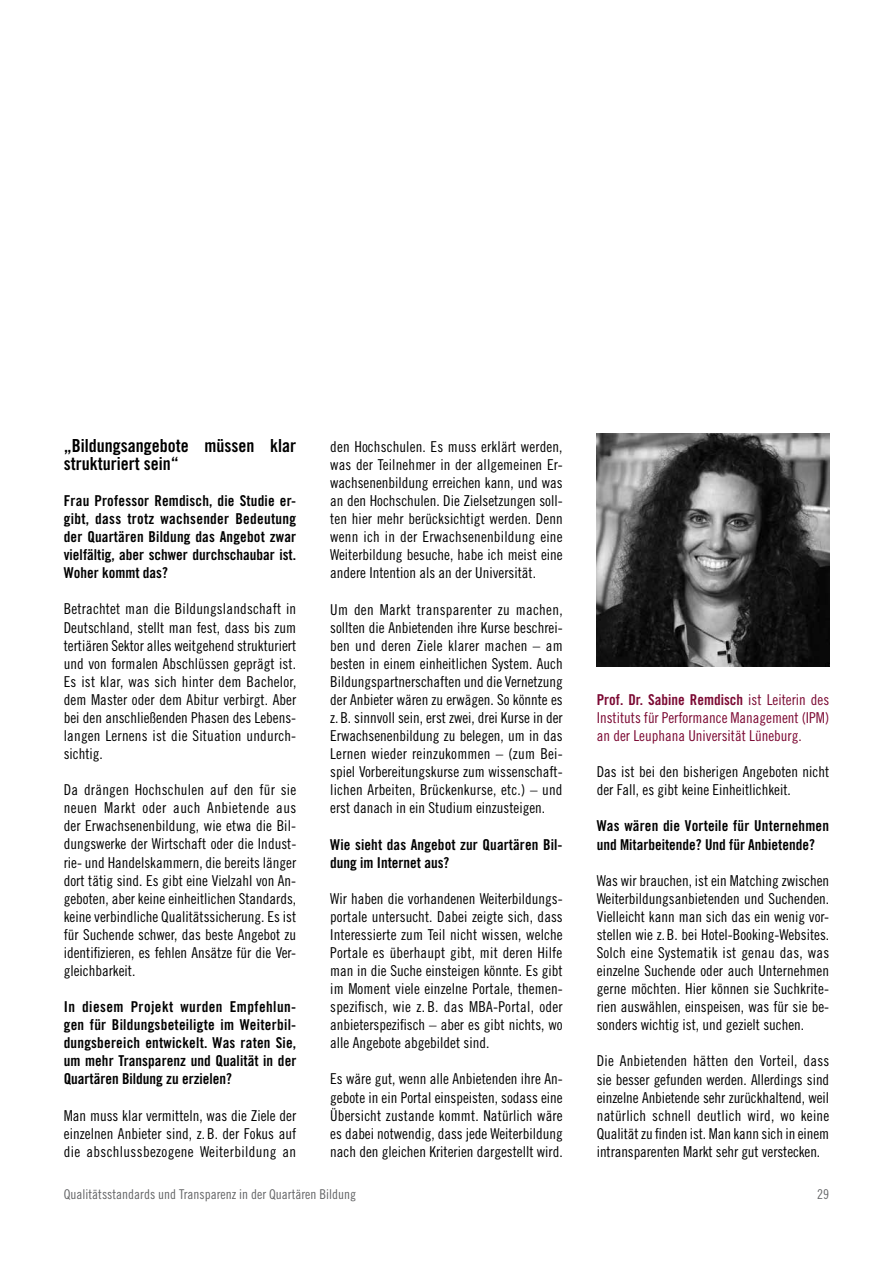
<style>
.page{position:relative;width:893px;height:1263px;background:#fff}
.page>*{position:absolute;margin:0;border:0;box-sizing:border-box;transform-origin:0 0}
.t1{font:18px/18px "Trade Gothic LT Std Bd Cn 20";color:#000}
.t2{font:15px/18.1px "Trade Gothic LT Std Cn 18";color:#000;text-align:justify}
.t3{font:15px/18.1px "Trade Gothic LT Std Bd Cn 20";color:#000}
.t4{font:15px/18.1px "Trade Gothic LT Std Cn 18";color:#7b0832}
.t5{font:15px "Trade Gothic LT Std Bd Cn 20";color:#7b0832}
.t6{font:13.5px "Trade Gothic LT Std Cn 18";color:#646567}
.s1{font-family:"Trade Gothic LT Std Cn 18"}
</style>
<div class="page">
<img style="left:597px;top:434px;width:232px;height:232px">
<p class="t1" style="left:64px;top:436px;width:234px">„Bildungsangebote müssen klar strukturiert sein“</p>
<p class="t3" style="left:64px;top:491px;width:234px;text-align:justify">Frau Professor Remdisch, die Studie er&shy;gibt, dass trotz wachsender Bedeutung der Quartären Bildung das Angebot zwar vielfältig, aber schwer durchschaubar ist.<br>Woher kommt das?</p>
<p class="t2" style="left:64px;top:600px;width:234px">Betrachtet man die Bildungslandschaft in Deutschland, stellt man fest, dass bis zum tertiären Sektor alles weitgehend strukturiert und von formalen Abschlüssen geprägt ist.<br>Es ist klar, was sich hinter dem Bachelor, dem Master oder dem Abitur verbirgt. Aber bei den anschließenden Phasen des Lebens&shy;langen Lernens ist die Situation undurch&shy;sichtig.</p>
<p class="t2" style="left:64px;top:781px;width:234px">Da drängen Hochschulen auf den für sie neuen Markt oder auch Anbietende aus der Erwachsenenbildung, wie etwa die Bil&shy;dungswerke der Wirtschaft oder die Indust&shy;rie- und Handelskammern, die bereits länger dort tätig sind. Es gibt eine Vielzahl von An&shy;geboten, aber keine einheitlichen Standards, keine verbindliche Qualitätssicherung. Es ist für Suchende schwer, das beste Angebot zu identifizieren, es fehlen Ansätze für die Ver&shy;gleichbarkeit.</p>
<p class="t3" style="left:64px;top:998px;width:234px;text-align:justify">In diesem Projekt wurden Empfehlun&shy;gen für Bildungsbeteiligte im Weiterbil&shy;dungsbereich entwickelt. Was raten Sie, um mehr Transparenz und Qualität in der Quartären Bildung zu erzielen?</p>
<p class="t2" style="left:64px;top:1106px;width:234px">Man muss klar vermitteln, was die Ziele der einzelnen Anbieter sind, z. B. der Fokus auf die abschlussbezogene Weiterbildung an</p>
<p class="t2" style="left:330px;top:437px;width:234px">den Hochschulen. Es muss erklärt werden, was der Teilnehmer in der allgemeinen Er&shy;wachsenenbildung erreichen kann, und was an den Hochschulen. Die Zielsetzungen soll&shy;ten hier mehr berücksichtigt werden. Denn wenn ich in der Erwachsenenbildung eine Weiterbildung besuche, habe ich meist eine andere Intention als an der Universität.</p>
<p class="t2" style="left:330px;top:600px;width:234px">Um den Markt transparenter zu machen, sollten die Anbietenden ihre Kurse beschrei&shy;ben und deren Ziele klarer machen – am besten in einem einheitlichen System. Auch Bildungspartnerschaften und die Vernetzung der Anbieter wären zu erwägen. So könnte es z. B. sinnvoll sein, erst zwei, drei Kurse in der Erwachsenenbildung zu belegen, um in das Lernen wieder reinzukommen – (zum Bei&shy;spiel Vorbereitungskurse zum wissenschaft&shy;lichen Arbeiten, Brückenkurse, etc.) – und erst danach in ein Studium einzusteigen.</p>
<p class="t3" style="left:330px;top:835px;width:234px">Wie sieht das Angebot zur Quartären Bil&shy;dung im Internet aus?</p>
<p class="t2" style="left:330px;top:889px;width:234px">Wir haben die vorhandenen Weiterbildungs&shy;portale untersucht. Dabei zeigte sich, dass Interessierte zum Teil nicht wissen, welche Portale es überhaupt gibt, mit deren Hilfe man in die Suche einsteigen könnte. Es gibt im Moment viele einzelne Portale, themen&shy;spezifisch, wie z. B. das MBA-Portal, oder anbieterspezifisch – aber es gibt nichts, wo alle Angebote abgebildet sind.</p>
<p class="t2" style="left:330px;top:1070px;width:234px">Es wäre gut, wenn alle Anbietenden ihre An&shy;gebote in ein Portal einspeisten, sodass eine Übersicht zustande kommt. Natürlich wäre es dabei notwendig, dass jede Weiterbildung nach den gleichen Kriterien dargestellt wird.</p>
<p class="t5" style="left:597px;top:690px;width:234px">Prof. Dr. Sabine Remdisch <span class="s1">ist Leiterin des</span></p>
<p class="t4" style="left:597px;top:708px;width:234px">Instituts für Performance Management (IPM) an der Leuphana Universität Lüneburg.</p>
<p class="t2" style="left:597px;top:763px;width:234px">Das ist bei den bisherigen Angeboten nicht der Fall, es gibt keine Einheitlichkeit.</p>
<p class="t3" style="left:597px;top:817px;width:234px">Was wären die Vorteile für Unternehmen und Mitarbeitende? Und für Anbietende?</p>
<p class="t2" style="left:597px;top:871px;width:234px">Was wir brauchen, ist ein Matching zwischen Weiterbildungsanbietenden und Suchenden.<br>Vielleicht kann man sich das ein wenig vor&shy;stellen wie z. B. bei Hotel-Booking-Websites.<br>Solch eine Systematik ist genau das, was einzelne Suchende oder auch Unternehmen gerne möchten. Hier können sie Suchkrite&shy;rien auswählen, einspeisen, was für sie be&shy;sonders wichtig ist, und gezielt suchen.</p>
<p class="t2" style="left:597px;top:1052px;width:234px">Die Anbietenden hätten den Vorteil, dass sie besser gefunden werden. Allerdings sind einzelne Anbietende sehr zurückhaltend, weil natürlich schnell deutlich wird, wo keine Qualität zu finden ist. Man kann sich in einem intransparenten Markt sehr gut verstecken.</p>
<p class="t6" style="left:64px;top:1186px;width:294px">Qualitätsstandards und Transparenz in der Quartären Bildung</p>
<p class="t6" style="left:817px;top:1186px;width:13px">29</p>
</div>
